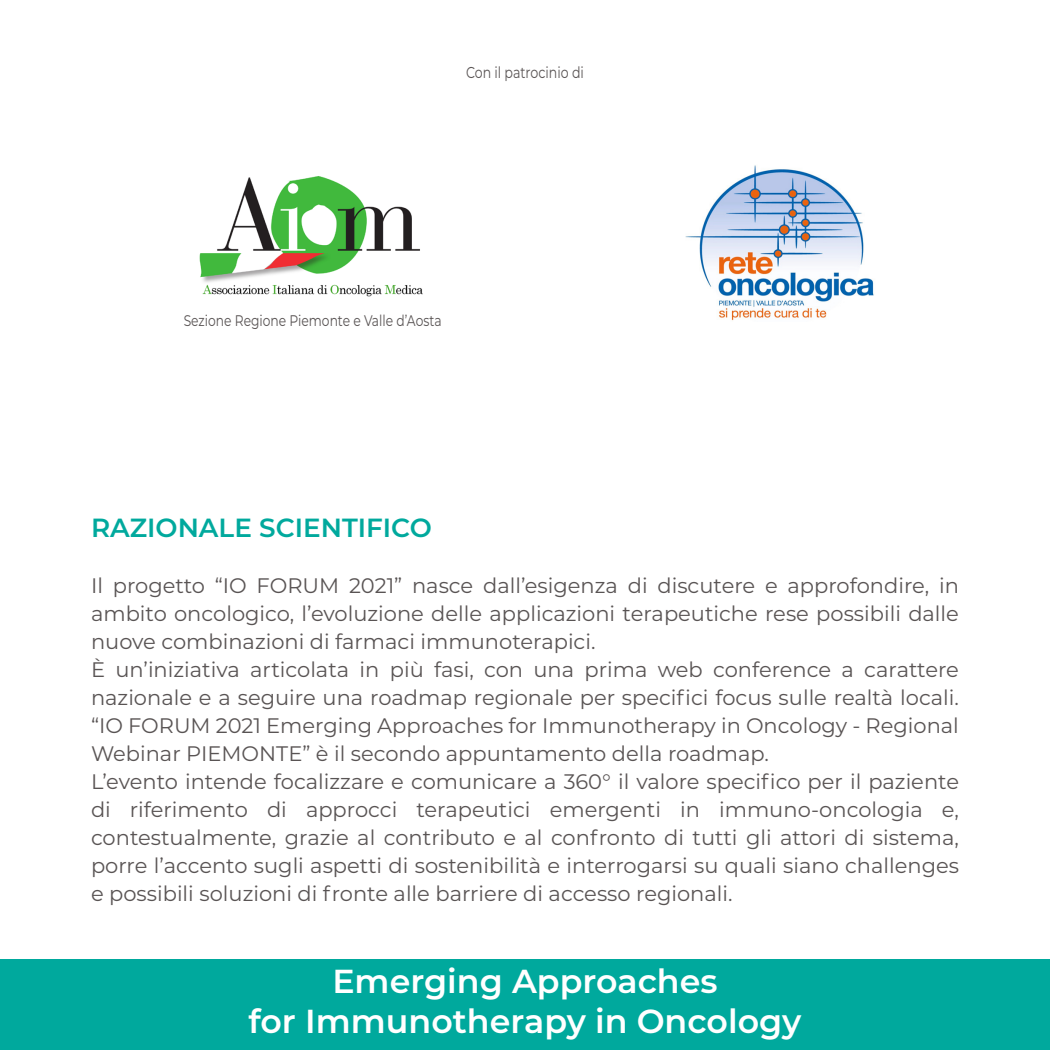
<style>
.page{position:relative;width:1050px;height:1050px;background:#fff}
.page>*{position:absolute;margin:0;border:0;box-sizing:border-box;transform-origin:0 0}
.t1{font:600 33.25px "Montserrat";color:#fff}
.t2{font:600 26.25px "Montserrat";color:#00a99d}
.t3{font:21px/28px "Montserrat";color:#595454;text-align:justify}
.t4{font:15.75px "Montserrat";color:#595454;scale:.8 1}
.t5{font:15.4px "Montserrat";color:#595454;scale:.8 1}
</style>
<div class="page">
<div style="left:0;top:959px;width:1050px;height:91px;background:#00a99d"></div>
<img style="left:199px;top:176px;width:224px;height:121px">
<img style="left:685px;top:165px;width:189px;height:156px">
<p class="t4" style="left:466px;top:62px;width:149px">Con il patrocinio di</p>
<p class="t5" style="left:184px;top:310px;width:324px">Sezione Regione Piemonte e Valle d’Aosta</p>
<p class="t2" style="left:91px;top:509px;width:343px">RAZIONALE SCIENTIFICO</p>
<p class="t3" style="left:91px;top:571px;width:869px">Il progetto “IO FORUM 2021” nasce dall’esigenza di discutere e approfondire, in ambito oncologico, l’evoluzione delle applicazioni terapeutiche rese possibili dalle nuove combinazioni di farmaci immunoterapici.</p>
<p class="t3" style="left:91px;top:655px;width:870px">È un’iniziativa articolata in più fasi, con una prima web conference a carattere nazionale e a seguire una roadmap regionale per specifici focus sulle realtà locali. “IO FORUM 2021 Emerging Approaches for Immunotherapy in Oncology - Regional Webinar PIEMONTE” è il secondo appuntamento della roadmap.</p>
<p class="t3" style="left:91px;top:767px;width:870px">L’evento intende focalizzare e comunicare a 360° il valore specifico per il paziente di riferimento di approcci terapeutici emergenti in immuno-oncologia e, contestualmente, grazie al contributo e al confronto di tutti gli attori di sistema, porre l’accento sugli aspetti di sostenibilità e interrogarsi su quali siano challenges e possibili soluzioni di fronte alle barriere di accesso regionali.</p>
<p class="t1" style="left:332px;top:958px;width:387px">Emerging Approaches</p>
<p class="t1" style="left:249px;top:998px;width:554px">for Immunotherapy in Oncology</p>
</div>
